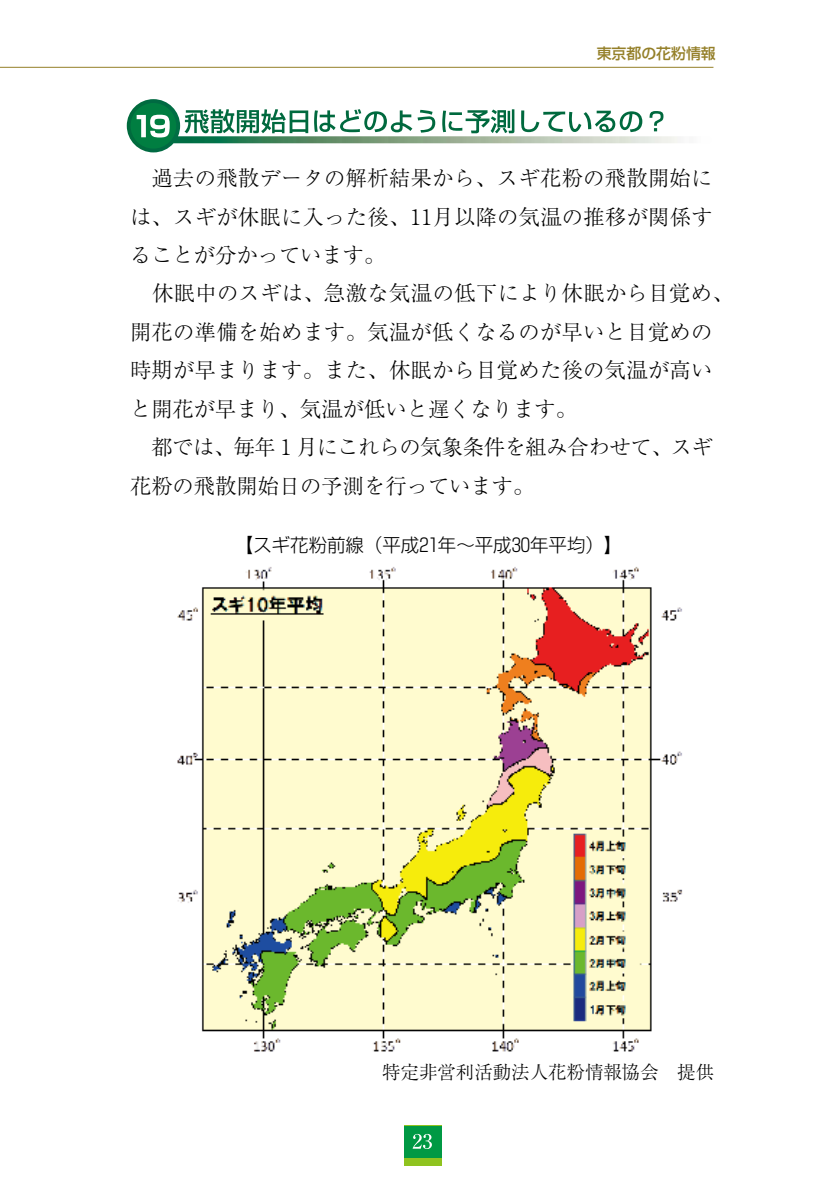
<style>
.page{position:relative;width:840px;height:1191px;background:#fff}
.page>*{position:absolute;margin:0;border:0;box-sizing:border-box;transform-origin:0 0}
.t1{font:300 21.2px/38.4px "Ryumin Pro";letter-spacing:.015em;color:#000}
.t2{font:300 21.2px/38.4px "Ryumin Pro";letter-spacing:-.005em;color:#000}
.t3{font:300 18.4px "Shin Go Pro";color:#000}
.t4{font:300 18.4px "Ryumin Pro";color:#000}
.t5{font:500 14.8px "Shin Go Pro";color:#947f28}
</style>
<div class="page">
<hr style="left:0;top:67px;width:713px;height:1px;background:#947f28">
<img style="left:127px;top:99px;width:551px;height:53px">
<svg style="left:184px;top:109px;width:124px;height:24px"></svg>
<svg style="left:314px;top:109px;width:121px;height:24px"></svg>
<svg style="left:442px;top:109px;width:72px;height:24px"></svg>
<svg style="left:521px;top:110px;width:121px;height:22px"></svg>
<svg style="left:649px;top:111px;width:14px;height:20px"></svg>
<div style="left:130px;top:103px;width:46px;height:46px;background:#007e41;border-radius:50%"></div>
<img style="left:177px;top:566px;width:506px;height:486px">
<div style="left:404px;top:1125px;width:37px;height:41px;background:#8fc31f"></div>
<div style="left:404px;top:1125px;width:37px;height:32px;background:#094"></div>
<svg style="left:412px;top:1133px;width:19px;height:16px"></svg>
<svg style="left:136px;top:115px;width:34px;height:22px"></svg>
<p class="t5" style="left:596px;top:41px;width:121px">東京都の花粉情報</p>
<p class="t1" style="left:130px;top:157px;width:605px">　過去の飛散データの解析結果から、スギ花粉の飛散開始には、スギが休眠に入った後、11月以降の気温の推移が関係することが分かっています。<br>　休眠中のスギは、急激な気温の低下により休眠から目覚め、開花の準備を始めます。気温が低くなるのが早いと目覚めの時期が早まります。また、休眠から目覚めた後の気温が高いと開花が早まり、気温が低いと遅くなります。</p>
<p class="t2" style="left:130px;top:426px;width:583px;text-indent:21px">都では、毎年 1 月にこれらの気象条件を組み合わせて、スギ花粉の飛散開始日の予測を行っています。</p>
<p class="t3" style="left:235px;top:529px;width:388px">【スギ花粉前線（平成21年～平成30年平均）】</p>
<p class="t4" style="left:382px;top:1057px;width:333px">特定非営利活動法人花粉情報協会　提供</p>
</div>
